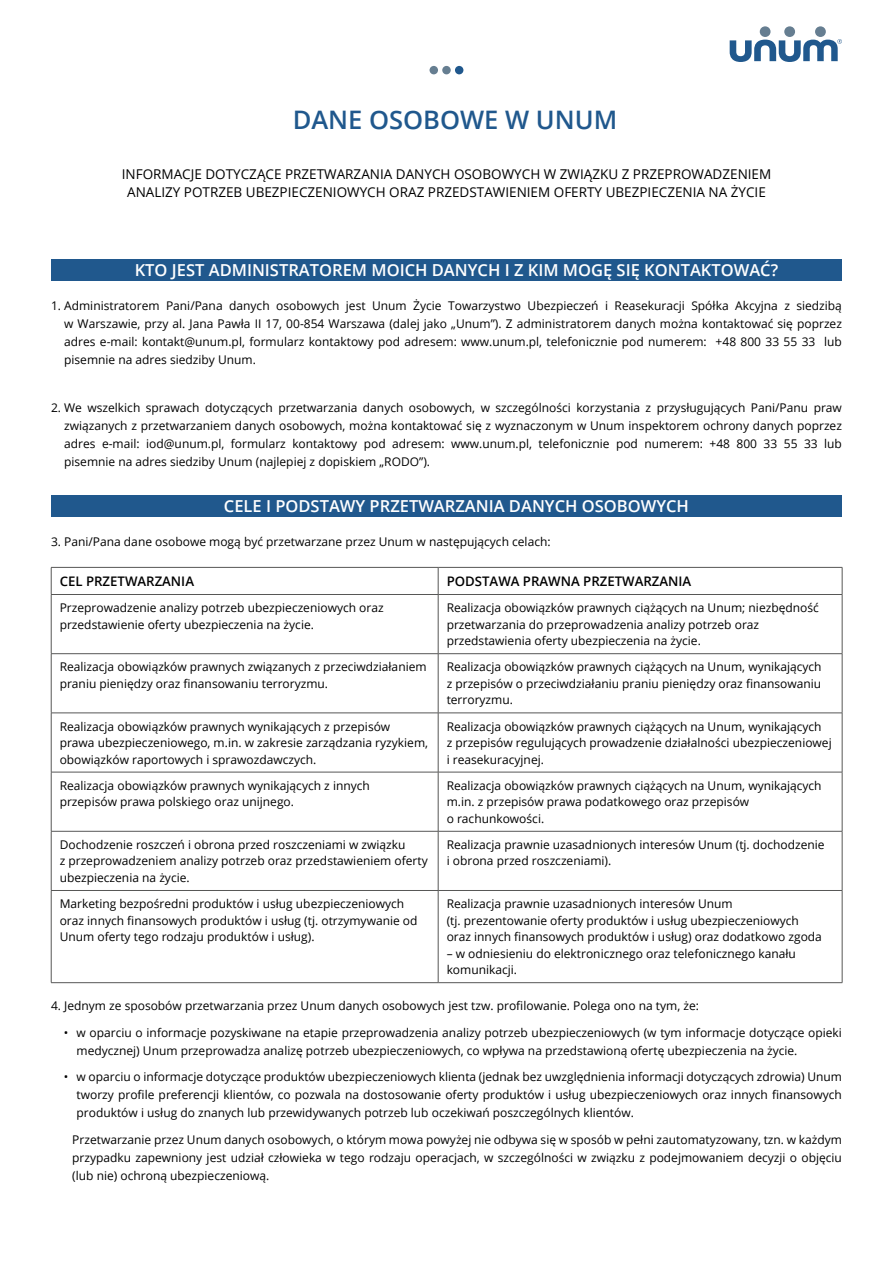
<style>
.page{position:relative;width:893px;height:1263px;background:#fff}
.page>*{position:absolute;margin:0;border:0;box-sizing:border-box;transform-origin:0 0}
.t1{font:600 25.5px "Open Sans";color:#20588d}
.t2{font:600 16.5px "Open Sans";color:#fff}
.t3{font:13.5px/18px "Open Sans";color:#000;text-align:center}
.t4{font:600 13.2px "Open Sans";color:#000}
.t5{font:12px/16.5px "Open Sans";color:#000}
</style>
<div class="page">
<div style="left:51px;top:259px;width:791px;height:22px;background:#20588d"></div>
<div style="left:51px;top:495px;width:791px;height:22px;background:#20588d"></div>
<hr style="left:51px;top:567px;width:387px;height:1px;background:#575756">
<svg style="left:51px;top:568px;width:1px;height:26px"></svg>
<hr style="left:438px;top:567px;width:404px;height:1px;background:#575756">
<svg style="left:438px;top:568px;width:1px;height:26px"></svg>
<svg style="left:842px;top:568px;width:1px;height:26px"></svg>
<hr style="left:51px;top:594px;width:387px;height:1px;background:#575756">
<hr style="left:51px;top:595px;width:1px;height:58px;background:#575756">
<hr style="left:438px;top:594px;width:404px;height:1px;background:#575756">
<hr style="left:438px;top:595px;width:1px;height:58px;background:#575756">
<hr style="left:842px;top:595px;width:1px;height:58px;background:#575756">
<hr style="left:51px;top:653px;width:387px;height:1px;background:#575756">
<hr style="left:51px;top:654px;width:1px;height:59px;background:#575756">
<hr style="left:438px;top:653px;width:404px;height:1px;background:#575756">
<hr style="left:438px;top:654px;width:1px;height:59px;background:#575756">
<hr style="left:842px;top:654px;width:1px;height:59px;background:#575756">
<hr style="left:51px;top:713px;width:387px;height:1px;background:#575756">
<hr style="left:51px;top:713px;width:1px;height:59px;background:#575756">
<hr style="left:438px;top:713px;width:404px;height:1px;background:#575756">
<hr style="left:438px;top:713px;width:1px;height:59px;background:#575756">
<hr style="left:842px;top:713px;width:1px;height:59px;background:#575756">
<hr style="left:51px;top:772px;width:387px;height:1px;background:#575756">
<hr style="left:51px;top:772px;width:1px;height:59px;background:#575756">
<hr style="left:438px;top:772px;width:404px;height:1px;background:#575756">
<hr style="left:438px;top:772px;width:1px;height:59px;background:#575756">
<hr style="left:842px;top:772px;width:1px;height:59px;background:#575756">
<hr style="left:51px;top:831px;width:387px;height:1px;background:#575756">
<hr style="left:51px;top:831px;width:1px;height:59px;background:#575756">
<hr style="left:438px;top:831px;width:404px;height:1px;background:#575756">
<hr style="left:438px;top:831px;width:1px;height:59px;background:#575756">
<hr style="left:842px;top:831px;width:1px;height:59px;background:#575756">
<hr style="left:51px;top:890px;width:387px;height:1px;background:#575756">
<hr style="left:51px;top:891px;width:1px;height:91px;background:#575756">
<hr style="left:438px;top:890px;width:404px;height:1px;background:#575756">
<hr style="left:438px;top:891px;width:1px;height:91px;background:#575756">
<hr style="left:842px;top:891px;width:1px;height:91px;background:#575756">
<hr style="left:51px;top:982px;width:387px;height:1px;background:#575756">
<hr style="left:438px;top:982px;width:404px;height:1px;background:#575756">
<div style="left:430px;top:66px;width:8px;height:8px;background:#667e91;border-radius:50%"></div>
<div style="left:442px;top:66px;width:9px;height:8px;background:#667e91;border-radius:50%"></div>
<div style="left:455px;top:66px;width:8px;height:8px;background:#20588d;border-radius:50%"></div>
<svg style="left:730px;top:26px;width:112px;height:36px"></svg>
<h1 class="t1" style="left:293px;top:102px;width:326px">DANE OSOBOWE W UNUM</h1>
<p class="t3" style="left:122px;top:165px;width:651px">INFORMACJE DOTYCZĄCE PRZETWARZANIA DANYCH OSOBOWYCH W ZWIĄZKU Z PRZEPROWADZENIEM<br>ANALIZY POTRZEB UBEZPIECZENIOWYCH ORAZ PRZEDSTAWIENIEM OFERTY UBEZPIECZENIA NA ŻYCIE</p>
<h2 class="t2" style="left:135px;top:259px;width:645px">KTO JEST ADMINISTRATOREM MOICH DANYCH I Z KIM MOGĘ SIĘ KONTAKTOWAĆ?</h2>
<p class="t5" style="left:64px;top:297px;width:779px;line-height:18px;text-align:justify;text-indent:-13px">1. Administratorem Pani/Pana danych osobowych jest Unum Życie Towarzystwo Ubezpieczeń i Reasekuracji Spółka Akcyjna z siedzibą w Warszawie, przy al. Jana Pawła II 17, 00-854 Warszawa (dalej jako „Unum”). Z administratorem danych można kontaktować się poprzez adres e-mail: kontakt@unum.pl, formularz kontaktowy pod adresem: www.unum.pl, telefonicznie pod numerem: +48 800 33 55 33 lub pisemnie na adres siedziby Unum.</p>
<p class="t5" style="left:64px;top:398px;width:779px;line-height:18px;text-align:justify;text-indent:-13px">2. We wszelkich sprawach dotyczących przetwarzania danych osobowych, w szczególności korzystania z przysługujących Pani/Panu praw związanych z przetwarzaniem danych osobowych, można kontaktować się z wyznaczonym w Unum inspektorem ochrony danych poprzez adres e-mail: iod@unum.pl, formularz kontaktowy pod adresem: www.unum.pl, telefonicznie pod numerem: +48 800 33 55 33 lub pisemnie na adres siedziby Unum (najlepiej z dopiskiem „RODO”).</p>
<h2 class="t2" style="left:224px;top:495px;width:466px">CELE I PODSTAWY PRZETWARZANIA DANYCH OSOBOWYCH</h2>
<p class="t5" style="left:51px;top:533px;width:501px">3. Pani/Pana dane osobowe mogą być przetwarzane przez Unum w następujących celach:</p>
<p class="t4" style="left:60px;top:572px;width:136px">CEL PRZETWARZANIA</p>
<p class="t4" style="left:447px;top:572px;width:246px">PODSTAWA PRAWNA PRZETWARZANIA</p>
<p class="t5" style="left:60px;top:599px;width:325px">Przeprowadzenie analizy potrzeb ubezpieczeniowych oraz przedstawienie oferty ubezpieczenia na życie.</p>
<p class="t5" style="left:447px;top:599px;width:374px">Realizacja obowiązków prawnych ciążących na Unum; niezbędność przetwarzania do przeprowadzenia analizy potrzeb oraz przedstawienia oferty ubezpieczenia na życie.</p>
<p class="t5" style="left:60px;top:658px;width:368px">Realizacja obowiązków prawnych związanych z przeciwdziałaniem praniu pieniędzy oraz finansowaniu terroryzmu.</p>
<p class="t5" style="left:447px;top:658px;width:376px;text-align:justify">Realizacja obowiązków prawnych ciążących na Unum, wynikających z przepisów o przeciwdziałaniu praniu pieniędzy oraz finansowaniu terroryzmu.</p>
<p class="t5" style="left:60px;top:718px;width:370px">Realizacja obowiązków prawnych wynikających z przepisów prawa ubezpieczeniowego, m.in. w zakresie zarządzania ryzykiem, obowiązków raportowych i sprawozdawczych.</p>
<p class="t5" style="left:447px;top:718px;width:387px">Realizacja obowiązków prawnych ciążących na Unum, wynikających<br>z przepisów regulujących prowadzenie działalności ubezpieczeniowej i reasekuracyjnej.</p>
<p class="t5" style="left:60px;top:777px;width:312px">Realizacja obowiązków prawnych wynikających z innych przepisów prawa polskiego oraz unijnego.</p>
<p class="t5" style="left:447px;top:777px;width:376px">Realizacja obowiązków prawnych ciążących na Unum, wynikających m.in. z przepisów prawa podatkowego oraz przepisów<br>o rachunkowości.</p>
<p class="t5" style="left:60px;top:836px;width:369px">Dochodzenie roszczeń i obrona przed roszczeniami w związku<br>z przeprowadzeniem analizy potrzeb oraz przedstawieniem oferty ubezpieczenia na życie.</p>
<p class="t5" style="left:447px;top:836px;width:380px">Realizacja prawnie uzasadnionych interesów Unum (tj. dochodzenie i obrona przed roszczeniami).</p>
<p class="t5" style="left:60px;top:895px;width:359px">Marketing bezpośredni produktów i usług ubezpieczeniowych oraz innych finansowych produktów i usług (tj. otrzymywanie od<br>Unum oferty tego rodzaju produktów i usług).</p>
<p class="t5" style="left:447px;top:895px;width:377px">Realizacja prawnie uzasadnionych interesów Unum<br>(tj. prezentowanie oferty produktów i usług ubezpieczeniowych oraz innych finansowych produktów i usług) oraz dodatkowo zgoda</p>
<p class="t5" style="left:447px;top:945px;width:351px">– w odniesieniu do elektronicznego oraz telefonicznego kanału komunikacji.</p>
<p class="t5" style="left:51px;top:997px;width:649px">4. Jednym ze sposobów przetwarzania przez Unum danych osobowych jest tzw. profilowanie. Polega ono na tym, że:</p>
<p class="t5" style="left:77px;top:1023px;width:767px;line-height:18px;text-indent:-13px">• w oparciu o informacje pozyskiwane na etapie przeprowadzenia analizy potrzeb ubezpieczeniowych (w tym informacje dotyczące opieki medycznej) Unum przeprowadza analizę potrzeb ubezpieczeniowych, co wpływa na przedstawioną ofertę ubezpieczenia na życie.</p>
<p class="t5" style="left:77px;top:1068px;width:767px;line-height:18px;text-align:justify;text-indent:-13px">• w oparciu o informacje dotyczące produktów ubezpieczeniowych klienta (jednak bez uwzględnienia informacji dotyczących zdrowia) Unum tworzy profile preferencji klientów, co pozwala na dostosowanie oferty produktów i usług ubezpieczeniowych oraz innych finansowych produktów i usług do znanych lub przewidywanych potrzeb lub oczekiwań poszczególnych klientów.</p>
<p class="t5" style="left:72px;top:1130px;width:771px;line-height:18px;text-align:justify">Przetwarzanie przez Unum danych osobowych, o którym mowa powyżej nie odbywa się w sposób w pełni zautomatyzowany, tzn. w każdym przypadku zapewniony jest udział człowieka w tego rodzaju operacjach, w szczególności w związku z podejmowaniem decyzji o objęciu (lub nie) ochroną ubezpieczeniową.</p>
</div>
